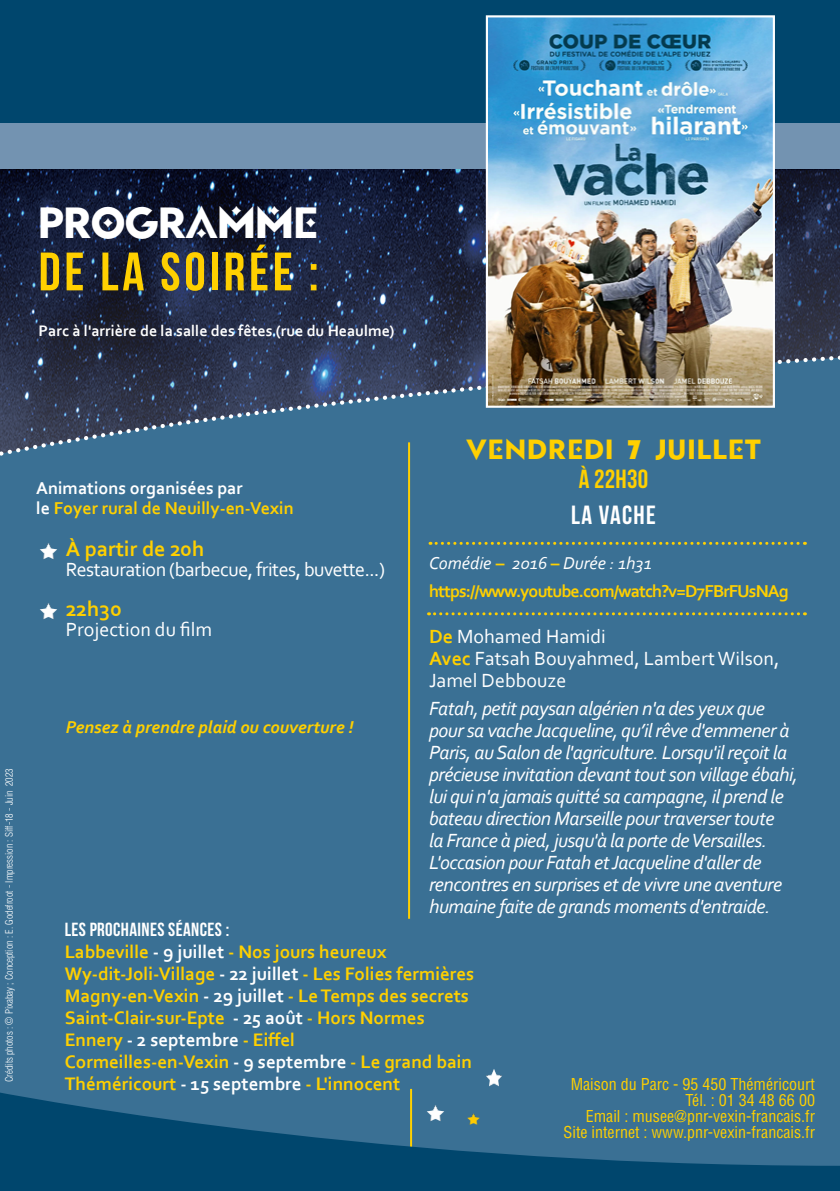
<style>
.page{position:relative;width:840px;height:1191px;background:#fff}
.page>*{position:absolute;margin:0;border:0;box-sizing:border-box;transform-origin:0 0}
.t1{font:54px "Bebas Neue";letter-spacing:.07em;color:#ffd000}
.t2{font:44px "Lozange No Commercial";color:#fff}
.t3{font:28px "Lozange No Commercial";color:#ffd000}
.t4{font:26.2px "Bebas Neue";letter-spacing:.05em;color:#fff}
.t5{font:26.2px "Bebas Neue";letter-spacing:.01em;color:#ffd000}
.t6{font:700 22px "Corbel";color:#ffd000}
.t7{font:italic 20px/22px "Corbel";letter-spacing:-.025em;color:#fff}
.t8{font:20px/22px "Corbel";color:#fff}
.t9{font:20px "Corbel";letter-spacing:-.025em;color:#fff}
.t10{font:700 19px/22px "Corbel";color:#ffd000}
.t11{font:19px "Bebas Neue";letter-spacing:.02em;color:#fff}
.t12{font:700 18px/28px "Corbel";letter-spacing:-.05em;color:#ffd000}
.t13{font:700 18px/20px "Corbel";color:#ffd000}
.t14{font:italic 700 18px "Corbel";color:#ffd000}
.t15{font:condensed 16px/16px "Helvetica LT Std";color:#ffd000;text-align:right}
.t16{font:700 16px "Corbel";color:#fff}
.t17{font:300 condensed 10px "Helvetica LT Std";color:#fff}
.s1{color:#fff}
.s2{font-family:"Bauhaus 93"}
.s3{font-weight:400;font-style:italic;color:#fff}
.s4{font-weight:700;color:#ffd000}
</style>
<div class="page">
<img style="left:0;top:169px;width:839px;height:182px">
<div style="left:0;top:466px;width:839px;height:621px;background:#3a7094"></div>
<svg style="left:0;top:351px;width:839px;height:115px;background:#395c7c"></svg>
<div style="left:0;top:0;width:839px;height:169px;background:#7393b1"></div>
<div style="left:0;top:0;width:839px;height:122px;background:#00466d"></div>
<img style="left:488px;top:18px;width:283px;height:387px">
<div style="left:485px;top:15px;width:289px;height:393px;border:2px solid #fff"></div>
<svg style="left:428px;top:612px;width:377px;height:3px"></svg>
<svg style="left:430px;top:542px;width:375px;height:3px"></svg>
<hr style="left:408px;top:442px;width:2px;height:476px;background:#ffd000">
<img style="left:39px;top:541px;width:19px;height:20px">
<svg style="left:0;top:1087px;width:839px;height:104px;background:#1e5c81"></svg>
<img style="left:484px;top:1067px;width:19px;height:20px">
<img style="left:39px;top:601px;width:19px;height:20px">
<h2 class="t2" style="left:39px;top:201px;width:277px">PROGRAMME</h2>
<h1 class="t1" style="left:39px;top:242px;width:281px">DE LA SOIRÉE :</h1>
<p class="t16" style="left:39px;top:321px;width:357px">Parc à l'arrière de la salle des fêtes (rue du Heaulme)</p>
<p class="t17" style="left:3px;top:1082px;width:315px;rotate:-90deg">Crédits photos : © Pixabay ; Conception : E. Godefroot - Impression : Siff-18 - Juin 2023</p>
<p class="t13" style="left:36px;top:477px;width:259px"><span class="s1">Animations organisées par<br>le</span> Foyer rural de Neuilly-en-Vexin</p>
<h3 class="t3" style="left:466px;top:435px;width:81px">VENDRED</h3>
<h3 class="t3" style="left:605px;top:435px;width:108px">I <span class="s2">7</span>JUILLET</h3>
<h3 class="t5" style="left:578px;top:465px;width:71px">À 22H30</h3>
<h3 class="t4" style="left:571px;top:501px;width:86px">LA VACHE</h3>
<p class="t6" style="left:66px;top:535px;width:140px">À partir de 20h</p>
<p class="t9" style="left:66px;top:556px;width:320px">Restauration (barbecue, frites, buvette...)</p>
<p class="t6" style="left:66px;top:595px;width:57px">22h30</p>
<p class="t8" style="left:66px;top:617px;width:148px">Projection du film</p>
<p class="t12" style="left:429px;top:549px;width:361px"><span class="s3">Comédie</span> – <span class="s3">2016</span> – <span class="s3">Durée : 1h31 </span>https://www.youtube.com/watch?v=D7FBrFUsNAg</p>
<p class="t8" style="left:429px;top:625px;width:351px"><span class="s4">De</span> Mohamed Hamidi<br><span class="s4">Avec</span> Fatsah Bouyahmed, Lambert Wilson,<br>Jamel Debbouze</p>
<p class="t7" style="left:429px;top:697px;width:370px">Fatah, petit paysan algérien n'a des yeux que pour sa vache Jacqueline, qu’il rêve d'emmener à Paris, au Salon de l'agriculture. Lorsqu'il reçoit la précieuse invitation devant tout son village ébahi, lui qui n'a jamais quitté sa campagne, il prend le bateau direction Marseille pour traverser toute<br>la France à pied, jusqu'à la porte de Versailles.<br>L'occasion pour Fatah et Jacqueline d'aller de rencontres en surprises et de vivre une aventure humaine faite de grands moments d'entraide.</p>
<p class="t14" style="left:66px;top:716px;width:289px">Pensez à prendre plaid ou couverture !</p>
<p class="t11" style="left:65px;top:919px;width:166px">LES PROCHAINES SÉANCES :</p>
<p class="t10" style="left:65px;top:940px;width:411px">Labbeville <span class="s1">- 9 juillet</span> - Nos jours heureux Wy-dit-Joli-Village <span class="s1">- 22 juillet</span> - Les Folies fermières Magny-en-Vexin <span class="s1">- 29 juillet</span> - Le Temps des secrets Saint-Clair-sur-Epte <span class="s1">- 25 août</span> - Hors Normes Ennery <span class="s1">- 2 septembre</span> - Eiffel<br>Cormeilles-en-Vexin <span class="s1">- 9 septembre</span> - Le grand bain Théméricourt <span class="s1">- 15 septembre</span> - L'innocent</p>
<p class="t15" style="left:563px;top:1076px;width:253px">Maison du Parc - 95 450 Théméricourt Tél. : 01 34 48 66 00<br>Email : musee@pnr-vexin-francais.fr Site internet : www.pnr-vexin-francais.fr</p>
</div>
